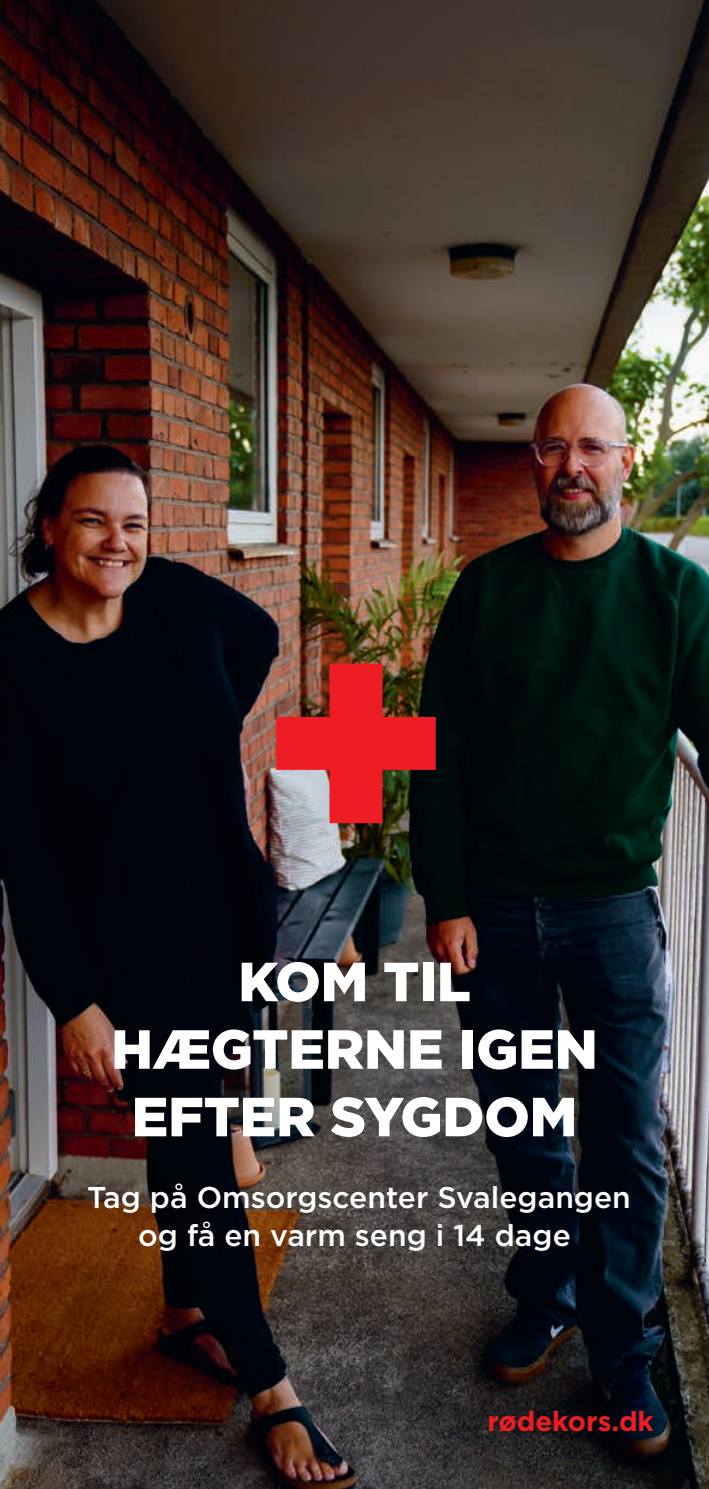
<style>
.page{position:relative;width:709px;height:1489px;background:#fff}
.page>*{position:absolute;margin:0;border:0;box-sizing:border-box;transform-origin:0 0}
.Forside_overskrift{font:900 55px/67.5px "Gotham";letter-spacing:-.005em;color:#fff;text-align:center}
.Forside_underrubrik{font:500 30px/37.5px "Gotham";color:#fff;text-align:center}
.forside_røde_kors{font:700 27.5px "Gotham";color:#ee1d23}
</style>
<div class="page">
<img style="left:0;top:0;width:709px;height:1488px">
<img style="left:276px;top:663px;width:160px;height:160px">
<p class="Forside_overskrift" style="left:111px;top:947px;width:488px">KOM TIL<br>HÆGTERNE IGEN<br>EFTER SYGDOM</p>
<p class="Forside_underrubrik" style="left:87px;top:1178px;width:545px">Tag på Omsorgscenter Svalegangen og få en varm seng i 14 dage</p>
<p class="forside_røde_kors" style="left:487px;top:1403px;width:168px">rødekors.dk</p>
</div>
